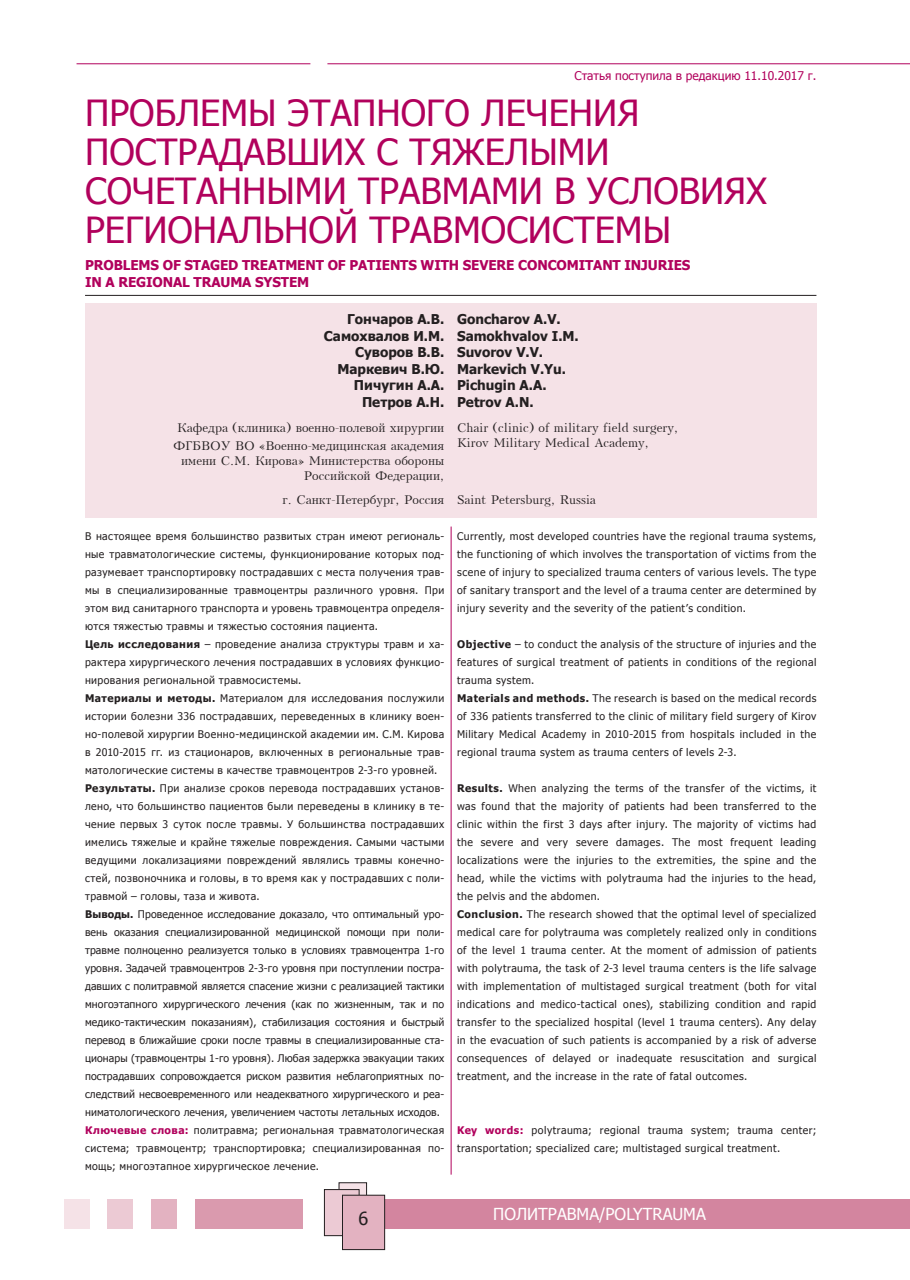
<style>
.page{position:relative;width:910px;height:1280px;background:#fff}
.page>*{position:absolute;margin:0;border:0;box-sizing:border-box;transform-origin:0 0}
.t1{font:36px/39px "Tahoma";color:#b1015c}
.t2{font:18px "Tahoma";color:#231f20}
.t3{font:16.5px "Tahoma";color:#fff}
.t4{font:700 13.5px/16.5px "Tahoma";color:#231f20;text-align:right}
.t5{font:700 13.5px/16.5px "Tahoma";letter-spacing:-.01em;color:#b1015c}
.t6{font:12px/15px "Kudrashov Plain";color:#231f20;text-align:center}
.t7{font:12px "Tahoma";color:#b1015c}
.t8{font:10.5px/18px "Tahoma";letter-spacing:.035em;color:#231f20}
.s1{font-weight:700}
.s2{font-weight:700;color:#b1015c}
</style>
<div class="page">
<div style="left:196px;top:1198px;width:107px;height:30px;background:#da9aae"></div>
<div style="left:151px;top:1198px;width:25px;height:30px;background:#e3b2c1"></div>
<div style="left:107px;top:1198px;width:26px;height:30px;background:#eccad4"></div>
<div style="left:64px;top:1198px;width:25px;height:30px;background:#f5e2e7"></div>
<div style="left:353px;top:1198px;width:557px;height:30px;background:#d3859f"></div>
<div style="left:339px;top:1183px;width:28px;height:36px;background:#f5e2e7"></div>
<div style="left:339px;top:1182px;width:28px;height:37px;border:1px solid #231f20"></div>
<div style="left:324px;top:1189px;width:35px;height:47px;background:#eccad4"></div>
<div style="left:324px;top:1189px;width:35px;height:47px;border:1px solid #231f20"></div>
<div style="left:342px;top:1195px;width:43px;height:54px;background:#e3b2c1"></div>
<div style="left:342px;top:1195px;width:43px;height:55px;border:1px solid #231f20"></div>
<hr style="left:327px;top:63px;width:583px;height:1px;background:#b1015c">
<hr style="left:77px;top:63px;width:233px;height:1px;background:#b1015c">
<div style="left:85px;top:303px;width:731px;height:215px;background:#f5e2e7"></div>
<hr style="left:85px;top:295px;width:731px;height:1px;background:#231f20">
<hr style="left:451px;top:526px;width:1px;height:648px;background:#b1015c">
<p class="t7" style="left:574px;top:68px;width:243px">Статья поступила в редакцию 11.10.2017 г.</p>
<h1 class="t1" style="left:85px;top:92px;width:684px">ПРОБЛЕМЫ ЭТАПНОГО ЛЕЧЕНИЯ<br>ПОСТРАДАВШИХ С ТЯЖЕЛЫМИ<br>СОЧЕТАННЫМИ ТРАВМАМИ В УСЛОВИЯХ<br>РЕГИОНАЛЬНОЙ ТРАВМОСИСТЕМЫ</h1>
<p class="t5" style="left:85px;top:256px;width:607px">PROBLEMS OF STAGED TREATMENT OF PATIENTS WITH SEVERE CONCOMITANT INJURIES<br>IN A REGIONAL TRAUMA SYSTEM</p>
<p class="t4" style="left:324px;top:310px;width:122px">Гончаров А.В.<br>Самохвалов И.М.<br>Суворов В.В.<br>Маркевич В.Ю.<br>Пичугин А.А.<br>Петров А.Н.</p>
<p class="t6" style="left:173px;top:419px;width:273px;line-height:18px">Кафедра (клиника) военно-полевой хирургии<br>ФГБВОУ ВО «Военно-медицинская академия</p>
<p class="t6" style="left:181px;top:453px;width:265px;text-align:right">имени С.М. Кирова» Министерства обороны<br>Российской Федерации,</p>
<p class="t6" style="left:282px;top:492px;width:163px">г. Санкт-Петербург, Россия</p>
<p class="t4" style="left:457px;top:310px;width:123px;text-align:left">Goncharov A.V.<br>Samokhvalov I.M.<br>Suvorov V.V.<br>Markevich V.Yu.<br>Pichugin A.A.<br>Petrov A.N.</p>
<p class="t6" style="left:457px;top:420px;width:223px;text-align:left">Chair (clinic) of military field surgery,<br>Kirov Military Medical Academy,</p>
<p class="t6" style="left:457px;top:492px;width:140px">Saint Petersburg, Russia</p>
<p class="t8" style="left:85px;top:527px;width:361px">В настоящее время большинство развитых стран имеют региональ&shy;ные травматологические системы, функционирование которых под&shy;разумевает транспортировку пострадавших с места получения трав&shy;мы в специализированные травмоцентры различного уровня. При этом вид санитарного транспорта и уровень травмоцентра определя&shy;ются тяжестью травмы и тяжестью состояния пациента.<br><span class="s1">Цель исследования</span> – проведение анализа структуры травм и ха&shy;рактера хирургического лечения пострадавших в условиях функцио&shy;нирования региональной травмосистемы.<br><span class="s1">Материалы и методы.</span> Материалом для исследования послужили истории болезни 336 пострадавших, переведенных в клинику воен&shy;но-полевой хирургии Военно-медицинской академии им. С.М. Кирова в 2010-2015 гг. из стационаров, включенных в региональные трав&shy;матологические системы в качестве травмоцентров 2-3-го уровней.<br><span class="s1">Результаты.</span> При анализе сроков перевода пострадавших установ&shy;лено, что большинство пациентов были переведены в клинику в те&shy;чение первых 3 суток после травмы. У большинства пострадавших имелись тяжелые и крайне тяжелые повреждения. Самыми частыми ведущими локализациями повреждений являлись травмы конечно&shy;стей, позвоночника и головы, в то время как у пострадавших с поли&shy;травмой – головы, таза и живота.<br><span class="s1">Выводы.</span> Проведенное исследование доказало, что оптимальный уро&shy;вень оказания специализированной медицинской помощи при поли&shy;травме полноценно реализуется только в условиях травмоцентра 1-го уровня. Задачей травмоцентров 2-3-го уровня при поступлении постра&shy;давших с политравмой является спасение жизни с реализацией тактики многоэтапного хирургического лечения (как по жизненным, так и по медико-тактическим показаниям), стабилизация состояния и быстрый перевод в ближайшие сроки после травмы в специализированные ста&shy;ционары (травмоцентры 1-го уровня). Любая задержка эвакуации таких пострадавших сопровождается риском развития неблагоприятных по&shy;следствий несвоевременного или неадекватного хирургического и реа&shy;ниматологического лечения, увеличением частоты летальных исходов.<br><span class="s2">Ключевые слова:</span> политравма; региональная травматологическая система; травмоцентр; транспортировка; специализированная по&shy;мощь; многоэтапное хирургическое лечение.</p>
<p class="t8" style="left:457px;top:527px;width:361px;text-align:justify">Currently, most developed countries have the regional trauma systems, the functioning of which involves the transportation of victims from the scene of injury to specialized trauma centers of various levels. The type of sanitary transport and the level of a trauma center are determined by injury severity and the severity of the patient’s condition.</p>
<p class="t8" style="left:457px;top:635px;width:361px"><span class="s1">Objective</span> – to conduct the analysis of the structure of injuries and the features of surgical treatment of patients in conditions of the regional trauma system.<br><span class="s1">Materials and methods.</span> The research is based on the medical records of 336 patients transferred to the clinic of military field surgery of Kirov Military Medical Academy in 2010-2015 from hospitals included in the regional trauma system as trauma centers of levels 2-3.</p>
<p class="t8" style="left:457px;top:779px;width:361px"><span class="s1">Results.</span> When analyzing the terms of the transfer of the victims, it was found that the majority of patients had been transferred to the clinic within the first 3 days after injury. The majority of victims had the severe and very severe damages. The most frequent leading localizations were the injuries to the extremities, the spine and the head, while the victims with polytrauma had the injuries to the head, the pelvis and the abdomen.<br><span class="s1">Conclusion.</span> The research showed that the optimal level of specialized medical care for polytrauma was completely realized only in conditions of the level 1 trauma center. At the moment of admission of patients with polytrauma, the task of 2-3 level trauma centers is the life salvage with implementation of multistaged surgical treatment (both for vital indications and medico-tactical ones), stabilizing condition and rapid transfer to the specialized hospital (level 1 trauma centers). Any delay in the evacuation of such patients is accompanied by a risk of adverse consequences of delayed or inadequate resuscitation and surgical treatment, and the increase in the rate of fatal outcomes.</p>
<p class="t8" style="left:457px;top:1121px;width:361px"><span class="s2">Key words:</span> polytrauma; regional trauma system; trauma center; transportation; specialized care; multistaged surgical treatment.</p>
<h2 class="t2" style="left:359px;top:1206px;width:11px">6</h2>
<h3 class="t3" style="left:493px;top:1203px;width:214px">ПОЛИТРАВМА/POLYTRAUMA</h3>
</div>
